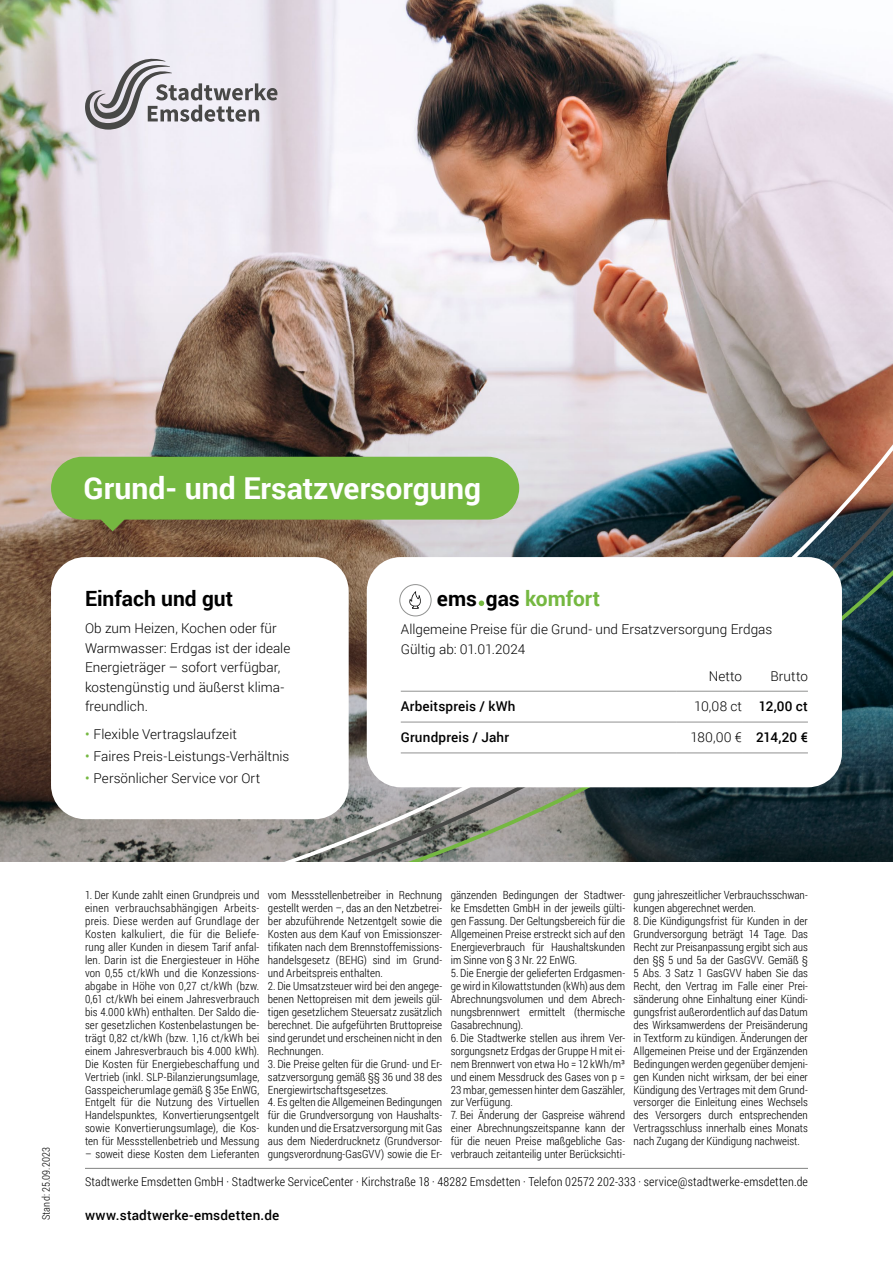
<style>
.page{position:relative;width:893px;height:1263px;background:#fff}
.page>*{position:absolute;margin:0;border:0;box-sizing:border-box;transform-origin:0 0}
.t1{font:700 30.15px "Roboto";color:#fff}
.t2{font:700 21px "Roboto";color:#000}
.t3{font:700 21px "Roboto";color:#75b841}
.t4{font:300 13.5px/19.6px "Roboto";letter-spacing:.005em;color:#000}
.t5{font:500 13.5px "Roboto";letter-spacing:.015em;color:#000}
.t6{font:300 12.3px "Roboto Condensed";letter-spacing:.01em;color:#000}
.t7{font:300 11.25px/12.9px "Roboto Condensed";letter-spacing:.005em;color:#000;text-align:justify}
.t8{font:300 10.5px "Roboto Condensed";letter-spacing:.015em;color:#000}
.s1{font-weight:400;color:#75b841}
.s2{color:#000}
.s3{font-weight:500}
</style>
<div class="page">
<img style="left:0;top:0;width:893px;height:283px">
<svg style="left:0;top:283px;width:893px;height:64px;background:#c9b8b6"></svg>
<img style="left:0;top:347px;width:893px;height:515px">
<svg style="left:85px;top:58px;width:192px;height:72px;background:#c5c2c9"></svg>
<hr style="left:85px;top:1168px;width:723px;height:1px;background:#919291">
<div style="left:51px;top:557px;width:298px;height:262px;background:#fff;border-radius:34px"></div>
<div style="left:367px;top:557px;width:475px;height:230px;background:#fff;border-radius:34px"></div>
<svg style="left:479px;top:600px;width:5px;height:6px"></svg>
<hr style="left:401px;top:691px;width:275px;height:1px;background:#919291">
<hr style="left:676px;top:691px;width:66px;height:1px;background:#919291">
<hr style="left:742px;top:691px;width:66px;height:1px;background:#919291">
<hr style="left:401px;top:722px;width:275px;height:1px;background:#919291">
<hr style="left:676px;top:722px;width:66px;height:1px;background:#919291">
<hr style="left:742px;top:722px;width:66px;height:1px;background:#919291">
<hr style="left:401px;top:752px;width:275px;height:1px;background:#919291">
<hr style="left:676px;top:752px;width:66px;height:1px;background:#919291">
<hr style="left:742px;top:752px;width:66px;height:1px;background:#919291">
<div style="left:399px;top:584px;width:32px;height:32px;border:1px solid #919291;border-radius:50%"></div>
<svg style="left:409px;top:591px;width:12px;height:18px"></svg>
<svg style="left:51px;top:457px;width:468px;height:74px;background:#7baf4a"></svg>
<h1 class="t1" style="left:84px;top:466px;width:399px">Grund- und Ersatzversorgung</h1>
<h2 class="t2" style="left:85px;top:584px;width:150px">Einfach und gut</h2>
<p class="t4" style="left:85px;top:618px;width:207px">Ob zum Heizen, Kochen oder für<br>Warmwasser: Erdgas ist der ideale<br>Energieträger – sofort verfügbar, kostengünstig und äußerst klima&shy;freundlich.</p>
<p class="t4" style="left:85px;top:724px;width:153px"><span class="s1">•</span> Flexible Vertragslaufzeit</p>
<p class="t4" style="left:85px;top:746px;width:206px"><span class="s1">•</span> Faires Preis-Leistungs-Verhältnis</p>
<p class="t4" style="left:85px;top:768px;width:177px"><span class="s1">•</span> Persönlicher Service vor Ort</p>
<h2 class="t3" style="left:437px;top:584px;width:165px"><span class="s2">ems gas</span> komfort</h2>
<p class="t4" style="left:401px;top:619px;width:373px">Allgemeine Preise für die Grund- und Ersatzversorgung Erdgas<br>Gültig ab: 01.01.2024</p>
<p class="t4" style="left:709px;top:665px;width:35px">Netto</p>
<p class="t4" style="left:770px;top:665px;width:39px">Brutto</p>
<p class="t5" style="left:401px;top:697px;width:116px">Arbeitspreis / kWh</p>
<p class="t4" style="left:694px;top:696px;width:49px">10,08 ct</p>
<p class="t5" style="left:759px;top:697px;width:50px">12,00 ct</p>
<p class="t5" style="left:401px;top:728px;width:110px">Grundpreis / Jahr</p>
<p class="t4" style="left:691px;top:727px;width:119px">180,00 € <span class="s3">214,20 €</span></p>
<p class="t8" style="left:39px;top:1220px;width:75px;rotate:-90deg">Stand: 25.09.2023</p>
<p class="t7" style="left:85px;top:889px;width:176px">1. Der Kunde zahlt einen Grundpreis und einen verbrauchsabhängigen Arbeits&shy;preis. Diese werden auf Grundlage der Kosten kalkuliert, die für die Beliefe&shy;rung aller Kunden in diesem Tarif anfal&shy;len. Darin ist die Energiesteuer in Höhe von 0,55 ct/kWh und die Konzessions&shy;abgabe in Höhe von 0,27 ct/kWh (bzw.<br>0,61 ct/kWh bei einem Jahresverbrauch bis 4.000 kWh) enthalten. Der Saldo die&shy;ser gesetzlichen Kostenbelastungen be&shy;trägt 0,82 ct/kWh (bzw. 1,16 ct/kWh bei einem Jahresverbrauch bis 4.000 kWh).<br>Die Kosten für Energiebeschaffung und Vertrieb (inkl. SLP-Bilanzierungsumlage, Gasspeicherumlage gemäß § 35e EnWG, Entgelt für die Nutzung des Virtuellen Handelspunktes, Konvertierungsentgelt sowie Konvertierungsumlage), die Kos&shy;ten für Messstellenbetrieb und Messung</p>
<p class="t7" style="left:85px;top:1147px;width:176px">– soweit diese Kosten dem Lieferanten</p>
<p class="t7" style="left:268px;top:889px;width:176px">vom Messstellenbetreiber in Rechnung gestellt werden –, das an den Netzbetrei&shy;ber abzuführende Netzentgelt sowie die Kosten aus dem Kauf von Emissionszer&shy;tifikaten nach dem Brennstoffemissions&shy;handelsgesetz (BEHG) sind im Grund&shy;und Arbeitspreis enthalten.</p>
<p class="t7" style="left:268px;top:979px;width:176px">2. Die Umsatzsteuer wird bei den angege&shy;benen Nettopreisen mit dem jeweils gül&shy;tigen gesetzlichem Steuersatz zusätzlich berechnet. Die aufgeführten Bruttopreise sind gerundet und erscheinen nicht in den Rechnungen.</p>
<p class="t7" style="left:268px;top:1057px;width:176px">3. Die Preise gelten für die Grund- und Er&shy;satzversorgung gemäß §§ 36 und 38 des Energiewirtschaftsgesetzes.</p>
<p class="t7" style="left:268px;top:1096px;width:176px">4. Es gelten die Allgemeinen Bedingungen für die Grundversorgung von Haushalts&shy;kunden und die Ersatzversorgung mit Gas aus dem Niederdrucknetz (Grundversor&shy;gungsverordnung-GasGVV) sowie die Er-</p>
<p class="t7" style="left:451px;top:889px;width:176px">gänzenden Bedingungen der Stadtwer&shy;ke Emsdetten GmbH in der jeweils gülti&shy;gen Fassung. Der Geltungsbereich für die Allgemeinen Preise erstreckt sich auf den Energieverbrauch für Haushaltskunden im Sinne von § 3 Nr. 22 EnWG.</p>
<p class="t7" style="left:451px;top:966px;width:176px">5. Die Energie der gelieferten Erdgasmen&shy;ge wird in Kilowattstunden (kWh) aus dem Abrechnungsvolumen und dem Abrech&shy;nungsbrennwert ermittelt (thermische Gasabrechnung).</p>
<p class="t7" style="left:451px;top:1031px;width:176px">6. Die Stadtwerke stellen aus ihrem Ver&shy;sorgungsnetz Erdgas der Gruppe H mit ei&shy;nem Brennwert von etwa Ho = 12 kWh/m³ und einem Messdruck des Gases von p = 23 mbar, gemessen hinter dem Gaszähler, zur Verfügung.</p>
<p class="t7" style="left:451px;top:1108px;width:176px">7. Bei Änderung der Gaspreise während einer Abrechnungszeitspanne kann der für die neuen Preise maßgebliche Gas&shy;verbrauch zeitanteilig unter Berücksichti-</p>
<p class="t7" style="left:634px;top:889px;width:176px">gung jahreszeitlicher Verbrauchsschwan&shy;kungen abgerechnet werden.</p>
<p class="t7" style="left:634px;top:914px;width:176px">8. Die Kündigungsfrist für Kunden in der Grundversorgung beträgt 14 Tage. Das Recht zur Preisanpassung ergibt sich aus den §§ 5 und 5a der GasGVV. Gemäß § 5 Abs. 3 Satz 1 GasGVV haben Sie das Recht, den Vertrag im Falle einer Prei&shy;sänderung ohne Einhaltung einer Kündi&shy;gungsfrist außerordentlich auf das Datum des Wirksamwerdens der Preisänderung in Textform zu kündigen. Änderungen der Allgemeinen Preise und der Ergänzenden Bedingungen werden gegenüber demjeni&shy;gen Kunden nicht wirksam, der bei einer Kündigung des Vertrages mit dem Grund&shy;versorger die Einleitung eines Wechsels des Versorgers durch entsprechenden Vertragsschluss innerhalb eines Monats nach Zugang der Kündigung nachweist.</p>
<p class="t6" style="left:85px;top:1173px;width:724px">Stadtwerke Emsdetten GmbH · Stadtwerke ServiceCenter · Kirchstraße 18 · 48282 Emsdetten · Telefon 02572 202-333 · service@stadtwerke-emsdetten.de</p>
<p class="t5" style="left:85px;top:1206px;width:196px">www.stadtwerke-emsdetten.de</p>
</div>
